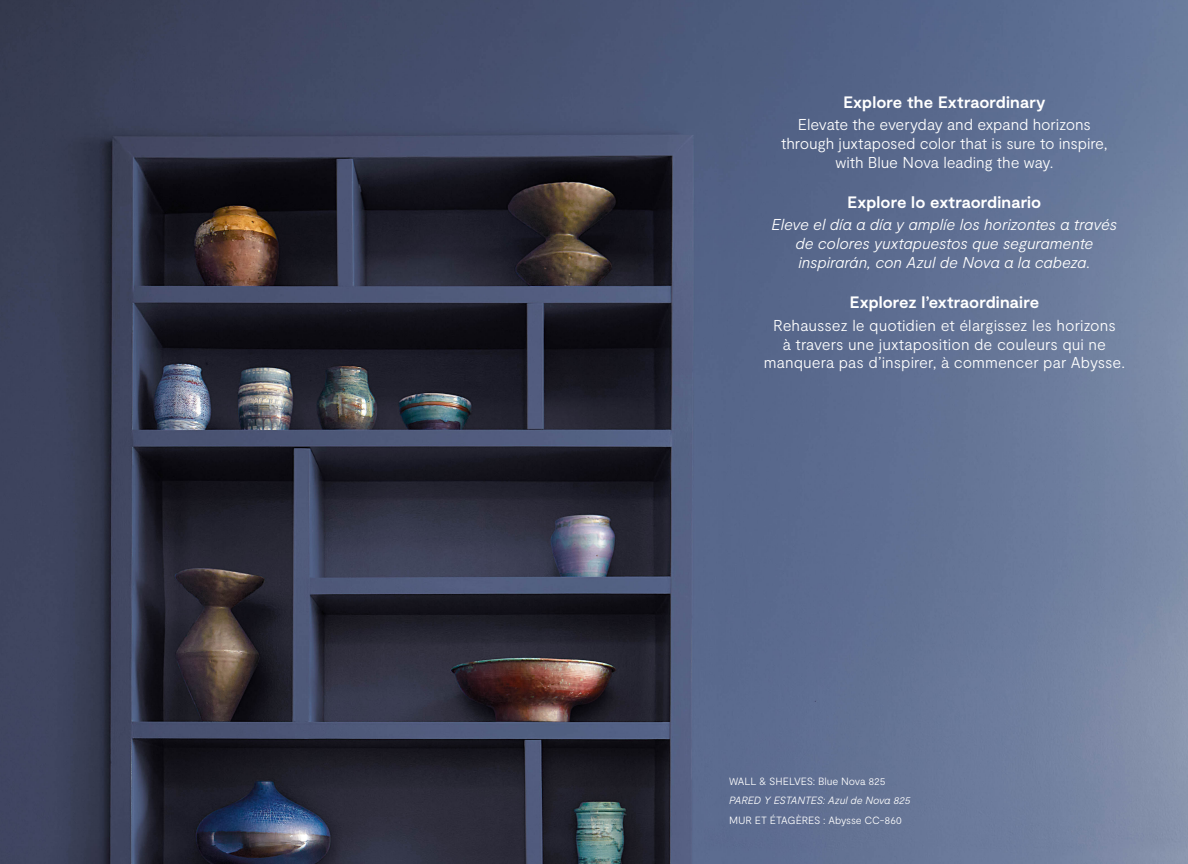
<style>
.page{position:relative;width:1188px;height:864px;background:#fff}
.page>*{position:absolute;margin:0;border:0;box-sizing:border-box;transform-origin:0 0}
.t1{font:700 16.5px "Moderat";letter-spacing:.005em;color:#fff}
.t2{font:300 15.75px/18.9px "Moderat";letter-spacing:-.005em;color:#fff;text-align:center}
.t3{font:italic 300 15.75px/18.9px "Moderat";letter-spacing:-.01em;color:#fff;text-align:center}
.Body_Gray_AdobeGarLight_8_9_6{font:300 10.5px "Moderat";letter-spacing:-.01em;color:#fff}
.Body_Gray_AdobeGarLight_8_9_6-2{font:italic 300 10.5px "Moderat";letter-spacing:-.01em;color:#fff}
</style>
<div class="page">
<img style="left:0;top:0;width:1188px;height:864px">
<p class="t1" style="left:843px;top:92px;width:204px">Explore the Extraordinary</p>
<p class="t2" style="left:781px;top:115px;width:328px">Elevate the everyday and expand horizons through juxtaposed color that is sure to inspire, with Blue Nova leading the way.</p>
<p class="t1" style="left:848px;top:193px;width:195px">Explore lo extraordinario</p>
<p class="t3" style="left:772px;top:216px;width:347px">Eleve el día a día y amplíe los horizontes a través de colores yuxtapuestos que seguramente inspirarán, con Azul de Nova a la cabeza.</p>
<p class="t1" style="left:850px;top:293px;width:191px">Explorez l’extraordinaire</p>
<p class="t2" style="left:764px;top:316px;width:363px">Rehaussez le quotidien et élargissez les horizons<br>à travers une juxtaposition de couleurs qui ne manquera pas d’inspirer, à commencer par Abysse.</p>
<p class="Body_Gray_AdobeGarLight_8_9_6" style="left:729px;top:775px;width:158px">WALL &amp; SHELVES: Blue Nova 825</p>
<p class="Body_Gray_AdobeGarLight_8_9_6-2" style="left:729px;top:794px;width:183px">PARED Y ESTANTES: Azul de Nova 825</p>
<p class="Body_Gray_AdobeGarLight_8_9_6" style="left:729px;top:814px;width:175px">MUR ET ÉTAGÈRES : Abysse CC-860</p>
</div>
